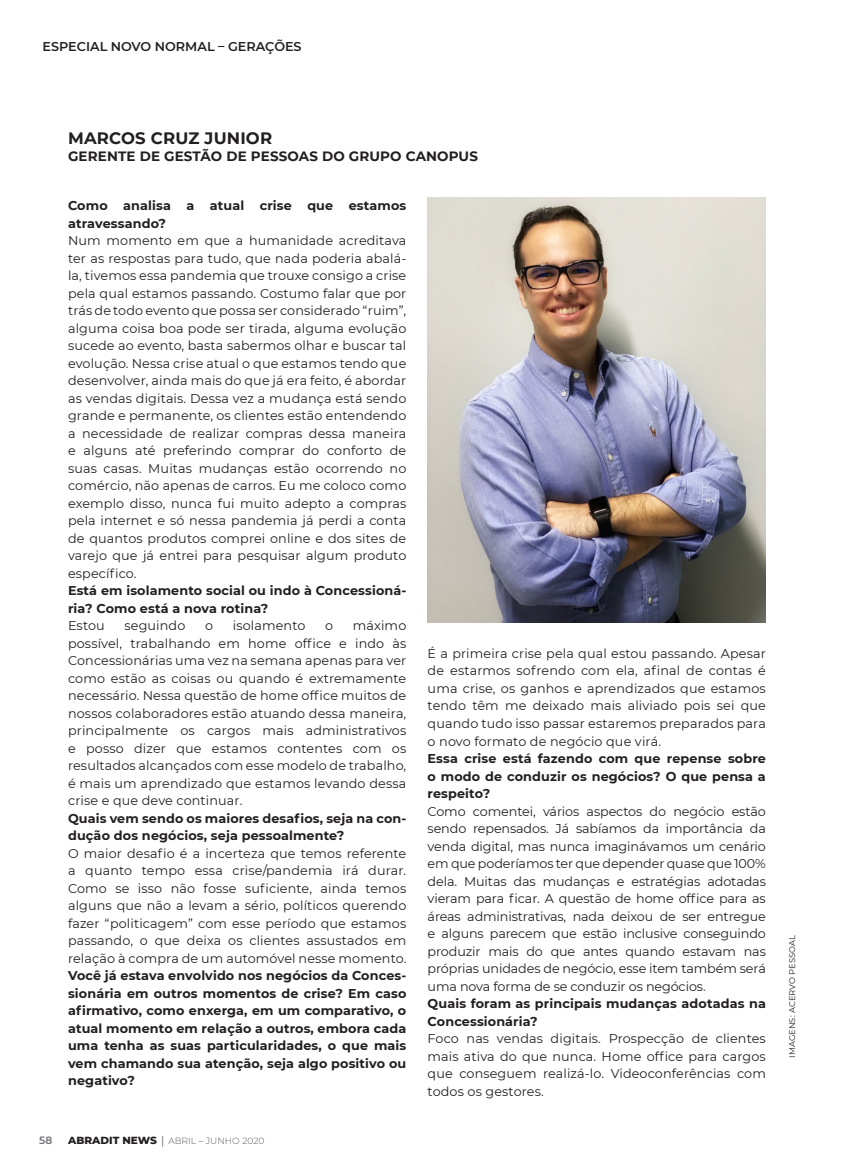
<style>
.page{position:relative;width:851px;height:1170px;background:#fff}
.page>*{position:absolute;margin:0;border:0;box-sizing:border-box;transform-origin:0 0}
.vinheta_entretítulo{font:700 16.5px "Montserrat";letter-spacing:.01em;color:#231f20}
.vinheta_entretítulo-2{font:700 13.5px "Montserrat";letter-spacing:.01em;color:#231f20}
.Paragraph_Style_2{font:12.75px/17.5px "Montserrat";letter-spacing:.01em;color:#231f20;text-align:justify}
.Paragraph_Style_1{font:700 12.75px/17.5px "Montserrat";letter-spacing:.01em;color:#231f20}
.t1{font:600 12.75px "Montserrat";color:#231f20}
.t2{font:600 10.5px "Montserrat";color:#6c6d70}
.t3{font:300 9px "Montserrat";letter-spacing:.01em;color:#57585a}
.CREDITOS_FOTO_IMAGEM{font:8.25px "Montserrat";letter-spacing:.01em;color:#231f20}
.s1{font-weight:800;font-size:10.5px;color:#231f20}
.s2{font-family:"Myriad Pro";font-weight:400;font-size:10.5px}
</style>
<div class="page">
<img style="left:427px;top:198px;width:338px;height:424px">
<p class="t1" style="left:43px;top:38px;width:260px">ESPECIAL NOVO NORMAL – GERAÇÕES</p>
<p class="vinheta_entretítulo" style="left:68px;top:126px;width:205px">MARCOS CRUZ JUNIOR</p>
<p class="vinheta_entretítulo-2" style="left:68px;top:147px;width:411px">GERENTE DE GESTÃO DE PESSOAS DO GRUPO CANOPUS</p>
<p class="Paragraph_Style_1" style="left:68px;top:196px;width:340px">Como analisa a atual crise que estamos atravessando?</p>
<p class="Paragraph_Style_2" style="left:68px;top:231px;width:340px">Num momento em que a humanidade acreditava ter as respostas para tudo, que nada poderia abalá&shy;la, tivemos essa pandemia que trouxe consigo a crise pela qual estamos passando. Costumo falar que por trás de todo evento que possa ser considerado “ruim”, alguma coisa boa pode ser tirada, alguma evolução sucede ao evento, basta sabermos olhar e buscar tal evolução. Nessa crise atual o que estamos tendo que desenvolver, ainda mais do que já era feito, é abordar as vendas digitais. Dessa vez a mudança está sendo grande e permanente, os clientes estão entendendo a necessidade de realizar compras dessa maneira e alguns até preferindo comprar do conforto de suas casas. Muitas mudanças estão ocorrendo no comércio, não apenas de carros. Eu me coloco como exemplo disso, nunca fui muito adepto a compras pela internet e só nessa pandemia já perdi a conta de quantos produtos comprei online e dos sites de varejo que já entrei para pesquisar algum produto específico.</p>
<p class="Paragraph_Style_1" style="left:68px;top:581px;width:340px">Está em isolamento social ou indo à Concessioná&shy;ria? Como está a nova rotina?</p>
<p class="Paragraph_Style_2" style="left:68px;top:616px;width:38px">Estou</p>
<p class="Paragraph_Style_2" style="left:124px;top:616px;width:62px">seguindo</p>
<p class="Paragraph_Style_2" style="left:205px;top:616px;width:9px">o</p>
<p class="Paragraph_Style_2" style="left:233px;top:616px;width:74px">isolamento</p>
<p class="Paragraph_Style_2" style="left:325px;top:616px;width:9px">o</p>
<p class="Paragraph_Style_2" style="left:68px;top:616px;width:340px;text-indent:285px">máximo possível, trabalhando em home office e indo às Concessionárias uma vez na semana apenas para ver como estão as coisas ou quando é extremamente necessário. Nessa questão de home office muitos de nossos colaboradores estão atuando dessa maneira, principalmente os cargos mais administrativos e posso dizer que estamos contentes com os resultados alcançados com esse modelo de trabalho, é mais um aprendizado que estamos levando dessa crise e que deve continuar.</p>
<p class="Paragraph_Style_1" style="left:68px;top:808px;width:340px">Quais vem sendo os maiores desafios, seja na con&shy;dução dos negócios, seja pessoalmente?</p>
<p class="Paragraph_Style_2" style="left:68px;top:844px;width:340px">O maior desafio é a incerteza que temos referente a quanto tempo essa crise/pandemia irá durar.<br>Como se isso não fosse suficiente, ainda temos alguns que não a levam a sério, políticos querendo fazer “politicagem” com esse período que estamos passando, o que deixa os clientes assustados em relação à compra de um automóvel nesse momento.</p>
<p class="Paragraph_Style_1" style="left:68px;top:966px;width:340px;text-align:justify">Você já estava envolvido nos negócios da Conces&shy;sionária em outros momentos de crise? Em caso afirmativo, como enxerga, em um comparativo, o atual momento em relação a outros, embora cada uma tenha as suas particularidades, o que mais vem chamando sua atenção, seja algo positivo ou negativo?</p>
<p class="Paragraph_Style_2" style="left:427px;top:644px;width:340px">É a primeira crise pela qual estou passando. Apesar de estarmos sofrendo com ela, afinal de contas é uma crise, os ganhos e aprendizados que estamos tendo têm me deixado mais aliviado pois sei que quando tudo isso passar estaremos preparados para o novo formato de negócio que virá.</p>
<p class="Paragraph_Style_1" style="left:427px;top:749px;width:340px;text-align:justify">Essa crise está fazendo com que repense sobre o modo de conduzir os negócios? O que pensa a respeito?</p>
<p class="Paragraph_Style_2" style="left:427px;top:801px;width:340px">Como comentei, vários aspectos do negócio estão sendo repensados. Já sabíamos da importância da venda digital, mas nunca imaginávamos um cenário em que poderíamos ter que depender quase que 100% dela. Muitas das mudanças e estratégias adotadas vieram para ficar. A questão de home office para as áreas administrativas, nada deixou de ser entregue e alguns parecem que estão inclusive conseguindo produzir mais do que antes quando estavam nas próprias unidades de negócio, esse item também será uma nova forma de se conduzir os negócios.</p>
<p class="Paragraph_Style_1" style="left:427px;top:994px;width:340px">Quais foram as principais mudanças adotadas na<br>Concessionária?</p>
<p class="Paragraph_Style_2" style="left:427px;top:1029px;width:340px">Foco nas vendas digitais. Prospecção de clientes mais ativa do que nunca. Home office para cargos que conseguem realizá-lo. Videoconferências com todos os gestores.</p>
<p class="t2" style="left:39px;top:1133px;width:14px">58</p>
<p class="t3" style="left:68px;top:1134px;width:198px"><span class="s1">ABRADIT NEWS</span> <span class="s2">|</span> ABRIL – JUNHO 2020</p>
<p class="CREDITOS_FOTO_IMAGEM" style="left:786px;top:1057px;width:124px;rotate:-90deg">IMAGENS: ACERVO PESSOAL</p>
</div>
